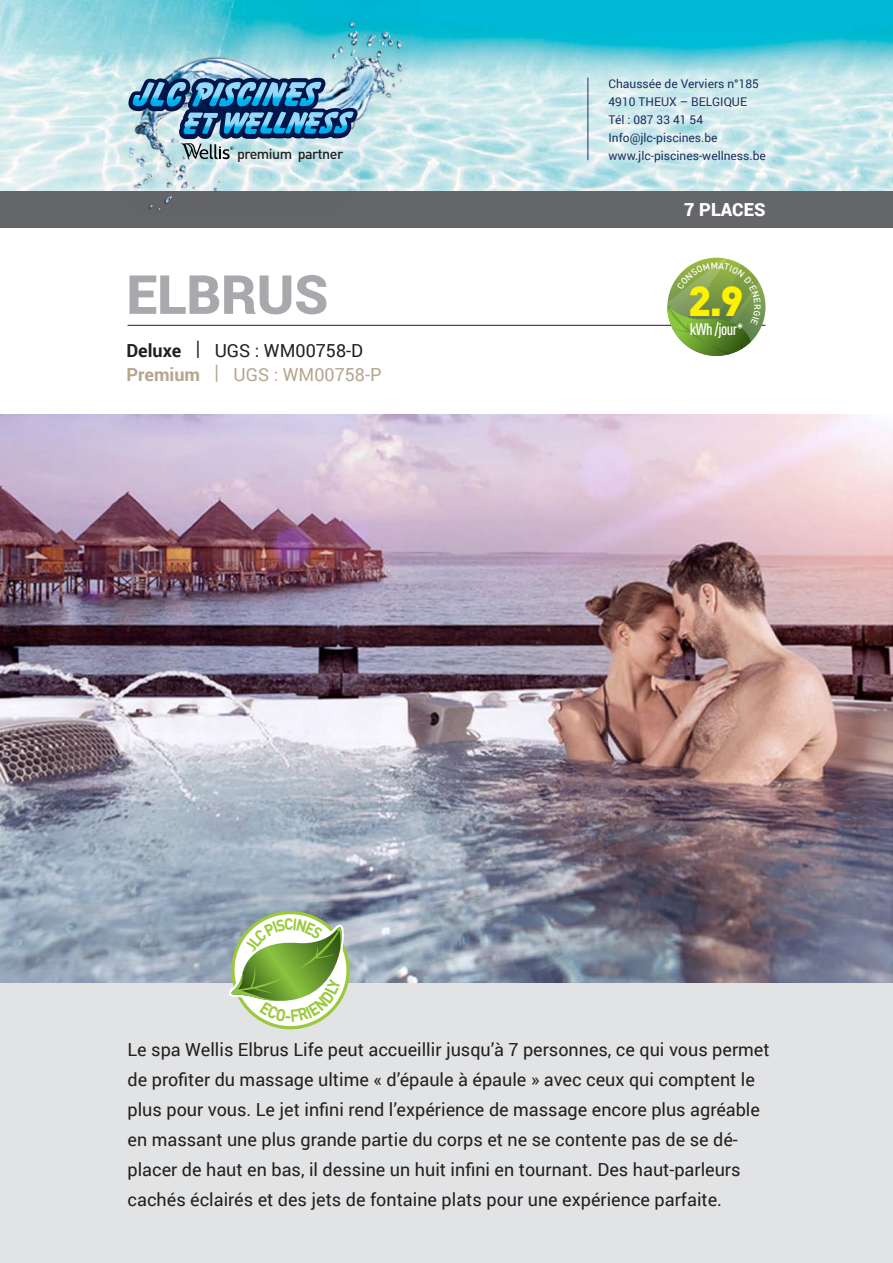
<style>
.page{position:relative;width:893px;height:1263px;background:#fff}
.page>*{position:absolute;margin:0;border:0;box-sizing:border-box;transform-origin:0 0}
.t1{font:900 54px "Roboto";color:#a7a9ac}
.t2{font:900 41.4px "DIN Pro";color:#fff200}
.t3{font:18px/30px "Roboto";color:#231f20}
.t4{font:900 18px "Roboto";color:#fff}
.t5{font:500 condensed 16.5px "DIN Pro";letter-spacing:-.035em;color:#fff}
.t6{font:500 14.25px "DIN Pro";letter-spacing:-.035em;color:#231f20}
.t7{font:12px/18px "Roboto";color:#1d2f5e}
.s1{font-weight:700}
.s2{font-weight:300;font-size:24px}
.s3{font-weight:700;color:#b4a68f}
.s4{font-weight:300;font-size:24px;color:#b4a68f}
.s5{color:#b4a68f}
</style>
<div class="page">
<img style="left:0;top:415px;width:893px;height:568px">
<div style="left:0;top:983px;width:893px;height:280px;background:#e2e3e4"></div>
<hr style="left:128px;top:325px;width:637px;height:1px;background:#231f20">
<div style="left:0;top:188px;width:893px;height:39px;background:#656669"></div>
<img style="left:0;top:0;width:893px;height:190px">
<svg style="left:145px;top:16px;width:264px;height:175px"></svg>
<img style="left:118px;top:22px;width:285px;height:189px">
<hr style="left:588px;top:78px;width:1px;height:82px;background:#1d2f5e">
<svg style="left:685px;top:147px;width:60px;height:18px"></svg>
<svg style="left:667px;top:258px;width:99px;height:98px"></svg>
<svg style="left:226px;top:905px;width:128px;height:125px"></svg>
<p class="t7" style="left:608px;top:74px;width:152px">Chaussée de Verviers n°185<br>4910 THEUX – BELGIQUE<br>Tél : 087 33 41 54<br>Info@jlc-piscines.be</p>
<p class="t6" style="left:237px;top:143px;width:108px">premium partner</p>
<p class="t7" style="left:608px;top:146px;width:159px">www.jlc-piscines-wellness.be</p>
<h1 class="t1" style="left:126px;top:256px;width:203px">ELBRUS</h1>
<p class="t3" style="left:126px;top:338px;width:257px;line-height:24px"><span class="s1">Deluxe</span> <span class="s2">I</span> UGS : WM00758-D<br><span class="s3">Premium</span> <span class="s4">I</span> <span class="s5">UGS : WM00758-P</span></p>
<p class="t4" style="left:684px;top:196px;width:83px">7 PLACES</p>
<p class="t5" style="left:690px;top:202px;width:55px">kWh /jour*</p>
<h2 class="t2" style="left:688px;top:266px;width:57px">2.9</h2>
<p class="t5" style="left:690px;top:317px;width:55px">kWh /jour*</p>
<p class="t3" style="left:128px;top:1034px;width:644px">Le spa Wellis Elbrus Life peut accueillir jusqu’à 7 personnes, ce qui vous permet de profiter du massage ultime « d’épaule à épaule » avec ceux qui comptent le plus pour vous. Le jet infini rend l’expérience de massage encore plus agréable en massant une plus grande partie du corps et ne se contente pas de se dé&shy;placer de haut en bas, il dessine un huit infini en tournant. Des haut-parleurs cachés éclairés et des jets de fontaine plats pour une expérience parfaite.</p>
</div>
